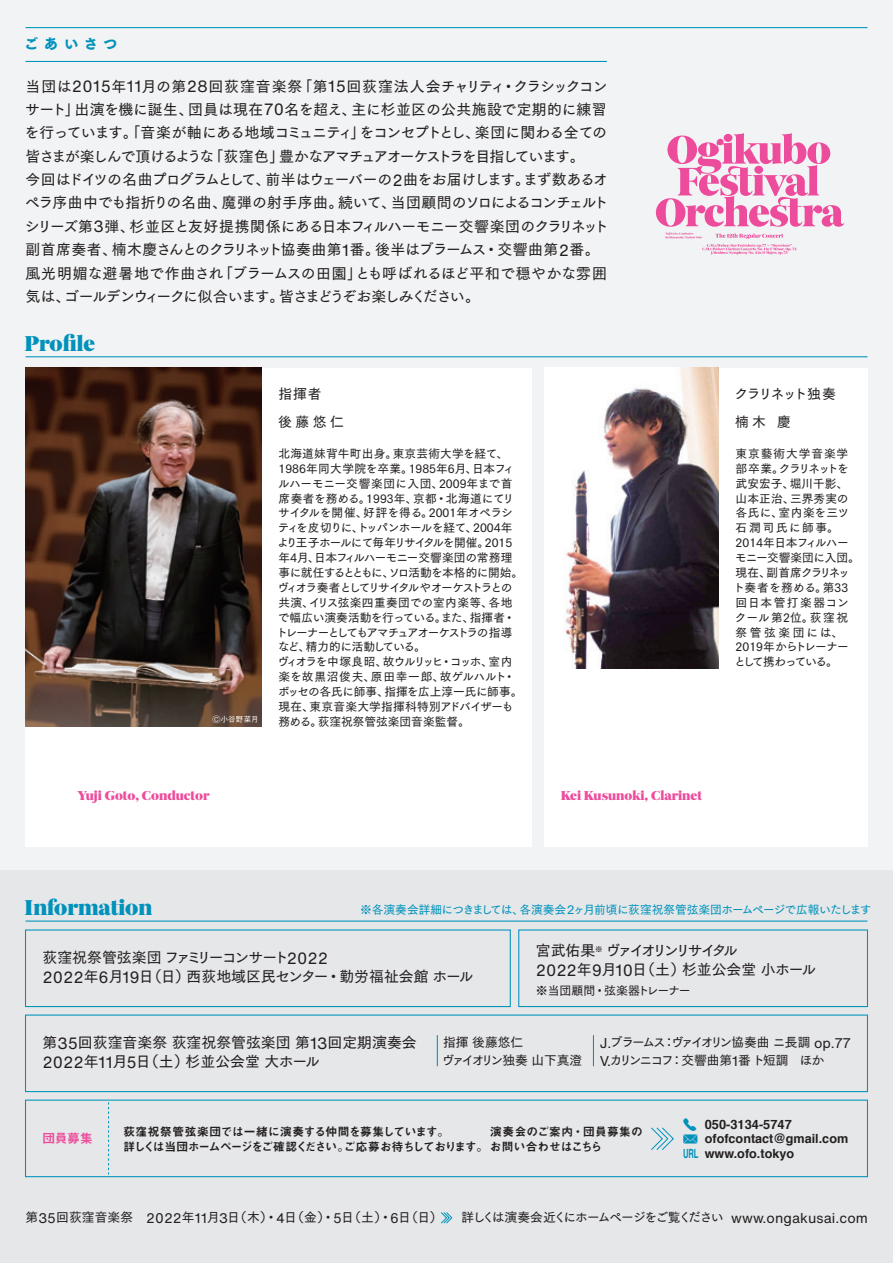
<style>
.page{position:relative;width:893px;height:1263px;background:#e6e7e9}
.page>*{position:absolute;margin:0;border:0;box-sizing:border-box;transform-origin:0 0}
.t1{font:700 21.3px "Monday";color:#0092bb}
.t2{font:14.85px/23.4px "Tsuku Go Pro D";letter-spacing:-.04em;color:#231f20}
.t3{font:14.85px/19.2px "Tsuku Go Pro D";color:#231f20}
.t4{font:14.85px/19.2px "Tsuku Go Pro D";letter-spacing:-.12em;color:#231f20}
.t5{font:13.8px "Tsuku Go Pro D";letter-spacing:.06em;color:#231f20}
.t6{font:13.8px "Tsuku Go Pro D";letter-spacing:-.1em;color:#231f20}
.t7{font:13.8px "Tsuku Go Pro H";letter-spacing:.435em;color:#0092bb}
.t8{font:700 12.9px "Helvetica";color:#231f20}
.t9{font:12.75px "Tsuku Go Pro D";letter-spacing:-.07em;color:#231f20}
.t10{font:12.75px/18px "Tsuku Go Pro D";letter-spacing:-.115em;color:#231f20}
.t11{font:700 12.75px "Monday";color:#ed4c9c}
.t12{font:12.75px/18.1px "Tsuku Go Pro D";letter-spacing:-.005em;color:#231f20}
.t13{font:12.75px "Midashi Go Pro MB31";color:#ed4c9c}
.t14{font:700 12.6px/14.4px "Helvetica";color:#231f20}
.t15{font:11.85px "Tsuku Go Pro D";letter-spacing:-.05em;color:#231f20}
.t16{font:11.7px/14.9px "Tsuku Go Pro D";letter-spacing:-.005em;color:#231f20}
.t17{font:11.7px/14.9px "Midashi Go Pro MB31";letter-spacing:-.045em;color:#231f20}
.t18{font:11.7px "Tsuku Go Pro D";letter-spacing:-.04em;color:#0092bb}
.t19{font:11.7px "Midashi Go Pro MB31";letter-spacing:.02em;color:#231f20}
.t20{font:500 7.5px "Gothic BBB Pr 6";letter-spacing:.02em;color:#fff}
.s1{font-family:"Helvetica Now Text";font-size:16.05px}
.s2{font-size:10.05px}
.s3{font-family:"Helvetica Now Text";font-size:14.1px}
.s4{font-family:"Helvetica Now Text";font-size:13.8px}
.s5{font-size:12.6px}
.s6{color:#0092bb}
</style>
<div class="page">
<div style="left:0;top:0;width:893px;height:870px;background:#f2f3f4"></div>
<svg style="left:441px;top:1212px;width:11px;height:12px"></svg>
<hr style="left:26px;top:920px;width:841px;height:2px;background:#0092bb">
<hr style="left:26px;top:356px;width:841px;height:1px;background:#0092bb">
<hr style="left:26px;top:61px;width:581px;height:1px;background:#0092bb">
<hr style="left:26px;top:27px;width:841px;height:1px;background:#0092bb">
<div style="left:26px;top:368px;width:505px;height:478px;background:#fff"></div>
<img style="left:26px;top:368px;width:235px;height:358px">
<div style="left:544px;top:368px;width:323px;height:478px;background:#fff"></div>
<img style="left:564px;top:368px;width:155px;height:300px">
<div style="left:25px;top:1014px;width:843px;height:78px;border:1px solid #0092bb"></div>
<hr style="left:437px;top:1035px;width:1px;height:31px;background:#0092bb">
<hr style="left:593px;top:1035px;width:1px;height:31px;background:#0092bb">
<div style="left:25px;top:929px;width:486px;height:78px;border:1px solid #0092bb"></div>
<div style="left:518px;top:929px;width:350px;height:78px;border:1px solid #0092bb"></div>
<div style="left:25px;top:1099px;width:843px;height:78px;border:1px solid #0092bb"></div>
<svg style="left:651px;top:1127px;width:23px;height:23px"></svg>
<svg style="left:108px;top:1102px;width:1px;height:72px"></svg>
<svg style="left:656px;top:133px;width:188px;height:122px"></svg>
<p class="t7" style="left:24px;top:36px;width:94px">ごあいさつ</p>
<p class="t2" style="left:24px;top:73px;width:586px">当団は<span class="s1">2015</span>年<span class="s1">11</span>月の第<span class="s1">28</span>回荻窪音楽祭「第<span class="s1">15</span>回荻窪法人会チャリティ・クラシックコンサート」出演を機に誕生、団員は現在<span class="s1">70</span>名を超え、主に杉並区の公共施設で定期的に練習を行っています。「音楽が軸にある地域コミュニティ」をコンセプトとし、楽団に関わる全ての皆さまが楽しんで頂けるような「荻窪色」豊かなアマチュアオーケストラを目指しています。<br>今回はドイツの名曲プログラムとして、前半はウェーバーの<span class="s1">2</span>曲をお届けします。まず数あるオペラ序曲中でも指折りの名曲、魔弾の射手序曲。続いて、当団顧問のソロによるコンチェルトシリーズ第<span class="s1">3</span>弾、杉並区と友好提携関係にある日本フィルハーモニー交響楽団のクラリネット副首席奏者、楠木慶さんとのクラリネット協奏曲第<span class="s1">1</span>番。後半はブラームス・交響曲第<span class="s1">2</span>番。風光明媚な避暑地で作曲され「ブラームスの田園」とも呼ばれるほど平和で穏やかな雰囲気は、ゴールデンウィークに似合います。皆さまどうぞお楽しみください。</p>
<h1 class="t1" style="left:25px;top:329px;width:72px">Profile</h1>
<p class="t20" style="left:212px;top:713px;width:48px"><span class="s2">©</span>小谷野菜月</p>
<p class="t5" style="left:279px;top:383px;width:45px">指揮者</p>
<p class="t5" style="left:278px;top:411px;width:67px">後藤悠仁</p>
<p class="t16" style="left:276px;top:445px;width:249px">北海道妹背牛町出身。東京芸術大学を経て、<br>1986年同大学院を卒業。1985年6月、日本フィルハーモニー交響楽団に入団、2009年まで首席奏者を務める。1993年、京都・北海道にてリサイタルを開催、好評を得る。2001年オペラシティを皮切りに、トッパンホールを経て、2004年より王子ホールにて毎年リサイタルを開催。2015年4月、日本フィルハーモニー交響楽団の常務理事に就任するとともに、ソロ活動を本格的に開始。ヴィオラ奏者としてリサイタルやオーケストラとの共演、イリス弦楽四重奏団での室内楽等、各地で幅広い演奏活動を行っている。また、指揮者・トレーナーとしてもアマチュアオーケストラの指導など、精力的に活動している。<br>ヴィオラを中塚良昭、故ウルリッヒ・コッホ、室内楽を故黒沼俊夫、原田幸一郎、故ゲルハルト・ボッセの各氏に師事、指揮を広上淳一氏に師事。現在、東京音楽大学指揮科特別アドバイザーも務める。荻窪祝祭管弦楽団音楽監督。</p>
<p class="t11" style="left:78px;top:787px;width:133px">Yuji Goto, Conductor</p>
<p class="t6" style="left:734px;top:383px;width:103px">クラリネット独奏</p>
<p class="t5" style="left:735px;top:411px;width:57px">楠木 慶</p>
<p class="t16" style="left:733px;top:445px;width:128px">東京藝術大学音楽学部卒業。クラリネットを武安宏子、堀川千影、山本正治、三界秀実の各氏に、室内楽を三ツ石潤司氏に師事。<br>2014年日本フィルハーモニー交響楽団に入団。現在、副首席クラリネット奏者を務める。第33回日本管打楽器コンクール第2位。荻窪祝祭管弦楽団には、<br>2019年からトレーナーとして携わっている。</p>
<p class="t11" style="left:561px;top:787px;width:143px">Kei Kusunoki, Clarinet</p>
<h1 class="t1" style="left:25px;top:893px;width:129px">Information</h1>
<p class="t18" style="left:360px;top:900px;width:513px">※各演奏会詳細につきましては、各演奏会２ヶ月前頃に荻窪祝祭管弦楽団ホームページで広報いたします</p>
<p class="t3" style="left:43px;top:946px;width:432px">荻窪祝祭管弦楽団ファミリーコンサート<span class="s1">2022<br>2022</span>年<span class="s1">6</span>月<span class="s1">19</span>日（日）西荻地域区民センター・勤労福祉会館ホール</p>
<p class="t4" style="left:536px;top:939px;width:282px">宮武佑果 <sup>※</sup> ヴァイオリンリサイタル<br><span class="s1">2022</span>年<span class="s1">9</span>月<span class="s1">10</span>日（土）杉並公会堂小ホール</p>
<p class="t15" style="left:536px;top:980px;width:156px">※当団顧問・弦楽器トレーナー</p>
<p class="t3" style="left:43px;top:1031px;width:376px">第<span class="s1">35</span>回荻窪音楽祭荻窪祝祭管弦楽団第<span class="s1">13</span>回定期演奏会<br><span class="s1">2022</span>年<span class="s1">11</span>月<span class="s1">5</span>日（土）杉並公会堂大ホール</p>
<p class="t12" style="left:442px;top:1032px;width:142px">指揮後藤悠仁<br>ヴァイオリン独奏山下真澄</p>
<p class="t10" style="left:600px;top:1032px;width:253px"><span class="s3">J.</span>ブラームス：ヴァイオリン協奏曲ニ長調 <span class="s3">op.</span><span class="s4">77<br></span><span class="s3">V.</span>カリンニコフ：交響曲第<span class="s4">1</span>番ト短調 ほか</p>
<p class="t13" style="left:43px;top:1127px;width:52px">団員募集</p>
<p class="t17" style="left:123px;top:1122px;width:481px">荻窪祝祭管弦楽団では一緒に演奏する仲間を募集しています。<br>詳しくは当団ホームページをご確認ください。ご応募お待ちしております。お問い合わせはこちら</p>
<p class="t19" style="left:490px;top:1122px;width:154px">演奏会のご案内・団員募集の</p>
<p class="t8" style="left:705px;top:1114px;width:89px">050<span class="s5">-</span>3134<span class="s5">-</span>5747</p>
<p class="t14" style="left:683px;top:1132px;width:167px;text-indent:22px">ofofcontact@gmail.com<br><span class="s6">URL</span> www.ofo.tokyo</p>
<p class="t9" style="left:26px;top:1207px;width:844px">第<span class="s4">35</span>回荻窪音楽祭　<span class="s4">2022</span>年<span class="s4">11</span>月<span class="s4">3</span>日（木）・<span class="s4">4</span>日（金）・<span class="s4">5</span>日（土）・<span class="s4">6</span>日（日）　　詳しくは演奏会近くにホームページをご覧ください <span class="s3">www.ongakusai.com</span></p>
</div>
